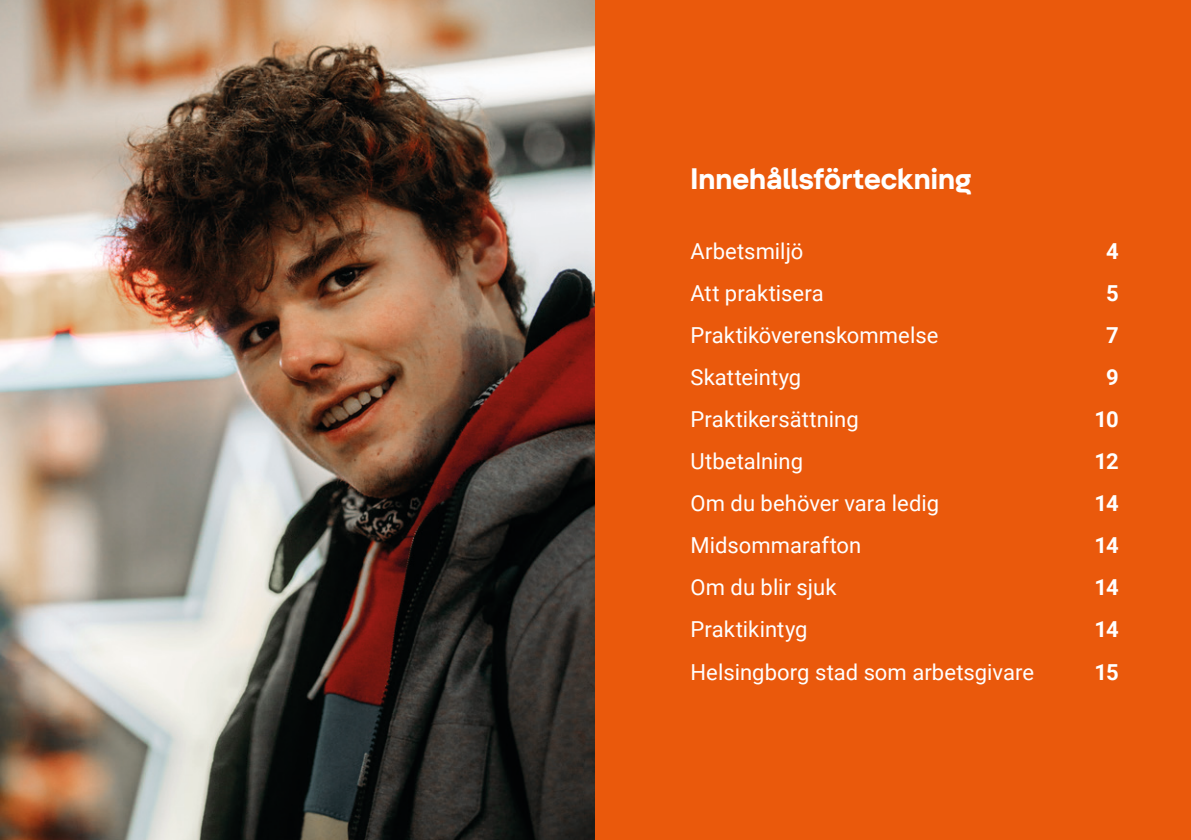
<style>
.page{position:relative;width:1191px;height:840px;background:#fff}
.page>*{position:absolute;margin:0;border:0;box-sizing:border-box;transform-origin:0 0}
.t1{font:700 30px "Helsingborg Sans";color:#fff}
.t2{font:22px "Roboto";color:#fff}
.t3{font:700 22px "Roboto";letter-spacing:-.055em;color:#fff}
</style>
<div class="page">
<img style="left:0;top:0;width:595px;height:839px">
<div style="left:595px;top:0;width:596px;height:839px;background:#ea590c"></div>
<p class="t1" style="left:690px;top:160px;width:283px">Innehållsförteckning</p>
<p class="t2" style="left:690px;top:236px;width:114px">Arbetsmiljö</p>
<p class="t3" style="left:1106px;top:236px;width:14px">4</p>
<p class="t2" style="left:690px;top:278px;width:135px">Att praktisera</p>
<p class="t3" style="left:1106px;top:278px;width:14px">5</p>
<p class="t2" style="left:690px;top:320px;width:249px">Praktiköverenskommelse</p>
<p class="t3" style="left:1106px;top:320px;width:14px">7</p>
<p class="t2" style="left:690px;top:362px;width:112px">Skatteintyg</p>
<p class="t3" style="left:1106px;top:362px;width:14px">9</p>
<p class="t2" style="left:690px;top:404px;width:170px">Praktikersättning</p>
<p class="t3" style="left:1094px;top:404px;width:26px">10</p>
<p class="t2" style="left:690px;top:446px;width:114px">Utbetalning</p>
<p class="t3" style="left:1094px;top:446px;width:26px">12</p>
<p class="t2" style="left:690px;top:488px;width:250px">Om du behöver vara ledig</p>
<p class="t3" style="left:1094px;top:488px;width:26px">14</p>
<p class="t2" style="left:690px;top:530px;width:172px">Midsommarafton</p>
<p class="t3" style="left:1094px;top:530px;width:26px">14</p>
<p class="t2" style="left:690px;top:572px;width:148px">Om du blir sjuk</p>
<p class="t3" style="left:1094px;top:572px;width:26px">14</p>
<p class="t2" style="left:690px;top:614px;width:119px">Praktikintyg</p>
<p class="t3" style="left:1094px;top:614px;width:26px">14</p>
<p class="t2" style="left:690px;top:656px;width:345px">Helsingborg stad som arbetsgivare</p>
<p class="t3" style="left:1094px;top:656px;width:26px">15</p>
</div>
